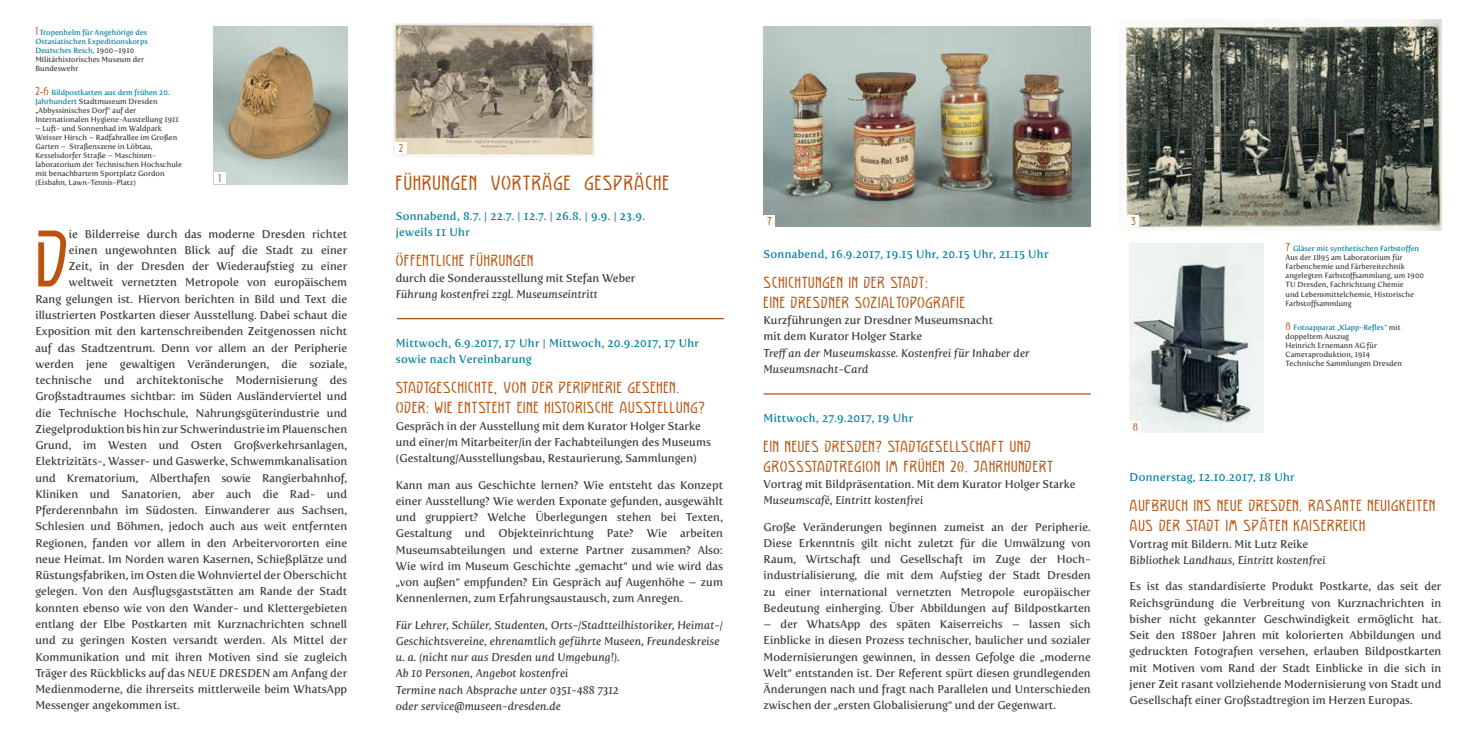
<style>
.page{position:relative;width:1467px;height:745px;background:#fff}
.page>*{position:absolute;margin:0;border:0;box-sizing:border-box;transform-origin:0 0}
.t1{font:87.88px "Luxembourg 1910";color:#ba530f}
.t2{font:22.5px "Luxembourg 1910";letter-spacing:.05em;color:#ba530f}
.t3{font:17.5px/20px "Luxembourg 1910";letter-spacing:.05em;color:#ba530f}
.t4{font:12.5px "Luxembourg 1910";color:#ba530f}
.t5{font:11.25px/16.2px "Fertigo Pro";color:#3e3d40;text-align:justify}
.t6{font:italic 11.25px/16.2px "Fertigo Pro";color:#3e3d40}
.t7{font:11.25px/16.2px "Fertigo Pro";letter-spacing:.025em;color:#0080a4}
.t8{font:7.5px/9px "Fertigo Pro";color:#3e3d40}
.t9{font:7.5px/9px "Fertigo Pro";color:#0080a4}
.s1{font-family:"Luxembourg 1910";font-size:12.5px;color:#ba530f}
.s2{color:#3e3d40}
.s3{color:#0080a4}
.s4{font-style:italic}
</style>
<div class="page">
<img style="left:764px;top:27px;width:327px;height:200px">
<img style="left:1130px;top:243px;width:133px;height:189px">
<img style="left:214px;top:27px;width:133px;height:157px">
<img style="left:1120px;top:20px;width:321px;height:211px">
<img style="left:393px;top:24px;width:201px;height:132px">
<div style="left:214px;top:172px;width:12px;height:12px;background:#fff"></div>
<div style="left:395px;top:142px;width:12px;height:11px;background:#fff"></div>
<div style="left:764px;top:215px;width:11px;height:12px;background:#fff"></div>
<div style="left:1127px;top:215px;width:12px;height:12px;background:#fff"></div>
<div style="left:1130px;top:421px;width:11px;height:11px;background:#fff"></div>
<hr style="left:397px;top:318px;width:327px;height:1px;background:#ba530f">
<hr style="left:764px;top:393px;width:327px;height:1px;background:#ba530f">
<p class="t9" style="left:35px;top:28px;width:114px"><span class="s1">1</span> Tropenhelm für Angehörige des<br>Ostasiatischen Expeditionskorps<br>Deutsches Reich, <span class="s2">1900–1910<br>Militärhistorisches Museum der<br>Bundeswehr</span></p>
<p class="t8" style="left:35px;top:88px;width:145px"><span class="s1">2-6</span> <span class="s3">Bildpostkarten aus dem frühen 20.<br>Jahrhundert</span> Stadtmuseum Dresden „Abbyssinisches Dorf“ auf der Internationalen Hygiene-Ausstellung 1911</p>
<p class="t8" style="left:35px;top:124px;width:148px">– Luft- und Sonnenbad im Waldpark Weisser Hirsch – Radfahrallee im Großen Garten – Straßenszene in Löbtau, Kesselsdorfer Straße – Maschinen&shy;laboratorium der Technischen Hochschule mit benachbartem Sportplatz Gordon (Eisbahn, Lawn-Tennis-Platz)</p>
<p class="t4" style="left:219px;top:172px;width:4px">1</p>
<h1 class="t1" style="left:35px;top:214px;width:35px">D</h1>
<p class="t5" style="left:69px;top:225px;width:280px">ie Bilderreise durch das moderne Dresden richtet</p>
<p class="t5" style="left:69px;top:242px;width:280px">einen ungewohnten Blick auf die Stadt zu einer</p>
<p class="t5" style="left:69px;top:258px;width:280px">Zeit, in der Dresden der Wiederaufstieg zu einer</p>
<p class="t5" style="left:69px;top:274px;width:280px">weltweit vernetzten Metropole von europäischem</p>
<p class="t5" style="left:35px;top:290px;width:313px">Rang gelungen ist. Hiervon berichten in Bild und Text die</p>
<p class="t5" style="left:35px;top:307px;width:313px">illustrierten Postkarten dieser Ausstellung. Dabei schaut die</p>
<p class="t5" style="left:35px;top:323px;width:313px">Exposition mit den kartenschreibenden Zeitgenossen nicht</p>
<p class="t5" style="left:35px;top:339px;width:313px">auf das Stadtzentrum. Denn vor allem an der Peripherie</p>
<p class="t5" style="left:35px;top:355px;width:313px">werden jene gewaltigen Veränderungen, die soziale,</p>
<p class="t5" style="left:35px;top:372px;width:313px">technische und architektonische Modernisierung des</p>
<p class="t5" style="left:35px;top:388px;width:313px">Großstadtraumes sichtbar: im Süden Ausländerviertel und</p>
<p class="t5" style="left:35px;top:404px;width:313px">die Technische Hochschule, Nahrungsgüterindustrie und</p>
<p class="t5" style="left:35px;top:420px;width:313px">Ziegelproduktion bis hin zur Schwerindustrie im Plauenschen</p>
<p class="t5" style="left:35px;top:437px;width:313px">Grund, im Westen und Osten Großverkehrsanlagen,</p>
<p class="t5" style="left:35px;top:453px;width:313px">Elektrizitäts-, Wasser- und Gaswerke, Schwemmkanalisation</p>
<p class="t5" style="left:35px;top:469px;width:313px">und Krematorium, Alberthafen sowie Rangierbahnhof,</p>
<p class="t5" style="left:35px;top:485px;width:313px">Kliniken und Sanatorien, aber auch die Rad- und</p>
<p class="t5" style="left:35px;top:502px;width:313px">Pferderennbahn im Südosten. Einwanderer aus Sachsen,</p>
<p class="t5" style="left:35px;top:518px;width:313px">Schlesien und Böhmen, jedoch auch aus weit entfernten</p>
<p class="t5" style="left:35px;top:534px;width:313px">Regionen, fanden vor allem in den Arbeitervororten eine</p>
<p class="t5" style="left:35px;top:550px;width:313px">neue Heimat. Im Norden waren Kasernen, Schießplätze und</p>
<p class="t5" style="left:35px;top:567px;width:313px">Rüstungsfabriken, im Osten die Wohnviertel der Oberschicht</p>
<p class="t5" style="left:35px;top:583px;width:313px">gelegen. Von den Ausflugsgaststätten am Rande der Stadt</p>
<p class="t5" style="left:35px;top:599px;width:313px">konnten ebenso wie von den Wander- und Klettergebieten</p>
<p class="t5" style="left:35px;top:615px;width:313px">entlang der Elbe Postkarten mit Kurznachrichten schnell</p>
<p class="t5" style="left:35px;top:632px;width:313px">und zu geringen Kosten versandt werden. Als Mittel der</p>
<p class="t5" style="left:35px;top:648px;width:313px">Kommunikation und mit ihren Motiven sind sie zugleich</p>
<p class="t5" style="left:35px;top:664px;width:313px">Träger des Rückblicks auf das <span class="s4">NEUE DRESDEN</span> am Anfang der</p>
<p class="t5" style="left:35px;top:680px;width:313px">Medienmoderne, die ihrerseits mittlerweile beim WhatsApp</p>
<p class="t5" style="left:35px;top:696px;width:146px">Messenger angekommen ist.</p>
<p class="t4" style="left:399px;top:141px;width:6px">2</p>
<h2 class="t2" style="left:396px;top:172px;width:275px">FÜHRUNGEN VORTRÄGE GESPRÄCHE</h2>
<p class="t7" style="left:396px;top:207px;width:251px">Sonnabend, 8.7. | 22.7. | 12.7. | 26.8. | 9.9. | 23.9. jeweils 11 Uhr</p>
<h3 class="t3" style="left:396px;top:250px;width:139px">ÖFFENTLICHE FÜHRUNGEN</h3>
<p class="t5" style="left:396px;top:270px;width:241px">durch die Sonderausstellung mit Stefan Weber</p>
<p class="t6" style="left:396px;top:286px;width:204px">Führung kostenfrei zzgl. Museumseintritt</p>
<p class="t7" style="left:396px;top:335px;width:305px">Mittwoch, 6.9.2017, 17 Uhr | Mittwoch, 20.9.2017, 17 Uhr sowie nach Vereinbarung</p>
<h3 class="t3" style="left:396px;top:378px;width:311px">STADTGESCHICHTE, VON DER PERIPHERIE GESEHEN.<br>ODER: WIE ENTSTEHT EINE HISTORISCHE AUSSTELLUNG?</h3>
<p class="t5" style="left:396px;top:417px;width:317px;text-align:left">Gespräch in der Ausstellung mit dem Kurator Holger Starke und einer/m Mitarbeiter/in der Fachabteilungen des Museums (Gestaltung/Ausstellungsbau, Restaurierung, Sammlungen)</p>
<p class="t5" style="left:396px;top:476px;width:329px">Kann man aus Geschichte lernen? Wie entsteht das Konzept einer Ausstellung? Wie werden Exponate gefunden, ausgewählt und gruppiert? Welche Überlegungen stehen bei Texten, Gestaltung und Objekteinrichtung Pate? Wie arbeiten Museumsabteilungen und externe Partner zusammen? Also:<br>Wie wird im Museum Geschichte „gemacht“ und wie wird das „von außen“ empfunden? Ein Gespräch auf Augenhöhe – zum Kennenlernen, zum Erfahrungsaustausch, zum Anregen.</p>
<p class="t6" style="left:396px;top:616px;width:329px">Für Lehrer, Schüler, Studenten, Orts-/Stadtteilhistoriker, Heimat-/ Geschichtsvereine, ehrenamtlich geführte Museen, Freundeskreise u. a. (nicht nur aus Dresden und Umgebung!).<br>Ab 10 Personen, Angebot kostenfrei<br>Termine nach Absprache unter 0351-488 7312<br>oder service@museen-dresden.de</p>
<p class="t4" style="left:767px;top:215px;width:6px">7</p>
<p class="t4" style="left:1131px;top:215px;width:6px">3</p>
<p class="t7" style="left:764px;top:245px;width:286px">Sonnabend, 16.9.2017, 19.15 Uhr, 20.15 Uhr, 21.15 Uhr</p>
<h3 class="t3" style="left:764px;top:272px;width:203px">SCHICHTUNGEN IN DER STADT:<br>EINE DRESDNER SOZIALTOPOGRAFIE</h3>
<p class="t5" style="left:764px;top:312px;width:231px">Kurzführungen zur Dresdner Museumsnacht mit dem Kurator Holger Starke</p>
<p class="t6" style="left:764px;top:344px;width:268px">Treff an der Museumskasse. Kostenfrei für Inhaber der<br>Museumsnacht-Card</p>
<p class="t8" style="left:1285px;top:244px;width:140px"><span class="s1">7</span> <span class="s3">Gläser mit synthetischen Farbstoffen </span>Aus der 1895 am Laboratorium für Farbenchemie und Färbereitechnik angelegten Farbstoffsammlung, um 1900<br>TU Dresden, Fachrichtung Chemie<br>und Lebensmittelchemie, Historische Farbstoffsammlung</p>
<p class="t8" style="left:1285px;top:322px;width:118px"><span class="s1">8</span> <span class="s3">Fotoapparat „Klapp-Reflex“</span> mit doppeltem Auszug<br>Heinrich Ernemann AG für<br>Cameraproduktion, 1914<br>Technische Sammlungen Dresden</p>
<p class="t7" style="left:764px;top:409px;width:151px">Mittwoch, 27.9.2017, 19 Uhr</p>
<h3 class="t3" style="left:764px;top:436px;width:291px">EIN NEUES DRESDEN? STADTGESELLSCHAFT UND<br>GROSSSTADTREGION IM FRÜHEN 20. JAHRHUNDERT</h3>
<p class="t5" style="left:764px;top:475px;width:313px">Vortrag mit Bildpräsentation. Mit dem Kurator Holger Starke</p>
<p class="t6" style="left:764px;top:492px;width:161px">Museumscafé, Eintritt kostenfrei</p>
<p class="t5" style="left:764px;top:518px;width:329px">Große Veränderungen beginnen zumeist an der Peripherie.<br>Diese Erkenntnis gilt nicht zuletzt für die Umwälzung von Raum, Wirtschaft und Gesellschaft im Zuge der Hoch&shy;industrialisierung, die mit dem Aufstieg der Stadt Dresden zu einer international vernetzten Metropole europäischer Bedeutung einherging. Über Abbildungen auf Bildpostkarten</p>
<p class="t5" style="left:764px;top:615px;width:329px">– der WhatsApp des späten Kaiserreichs – lassen sich Einblicke in diesen Prozess technischer, baulicher und sozialer Modernisierungen gewinnen, in dessen Gefolge die „moderne Welt“ entstanden ist. Der Referent spürt diesen grundlegenden Änderungen nach und fragt nach Parallelen und Unterschieden zwischen der „ersten Globalisierung“ und der Gegenwart.</p>
<p class="t4" style="left:1133px;top:420px;width:7px">8</p>
<p class="t7" style="left:1130px;top:469px;width:167px">Donnerstag, 12.10.2017, 18 Uhr</p>
<h3 class="t3" style="left:1130px;top:496px;width:307px">AUFBRUCH INS NEUE DRESDEN. RASANTE NEUIGKEITEN<br>AUS DER STADT IM SPÄTEN KAISERREICH</h3>
<p class="t5" style="left:1130px;top:535px;width:180px">Vortrag mit Bildern. Mit Lutz Reike</p>
<p class="t6" style="left:1130px;top:551px;width:198px">Bibliothek Landhaus, Eintritt kostenfrei</p>
<p class="t5" style="left:1130px;top:578px;width:313px">Es ist das standardisierte Produkt Postkarte, das seit der Reichsgründung die Verbreitung von Kurznachrichten in bisher nicht gekannter Geschwindigkeit ermöglicht hat.<br>Seit den 1880er Jahren mit kolorierten Abbildungen und gedruckten Fotografien versehen, erlauben Bildpostkarten mit Motiven vom Rand der Stadt Einblicke in die sich in jener Zeit rasant vollziehende Modernisierung von Stadt und Gesellschaft einer Großstadtregion im Herzen Europas.</p>
</div>
